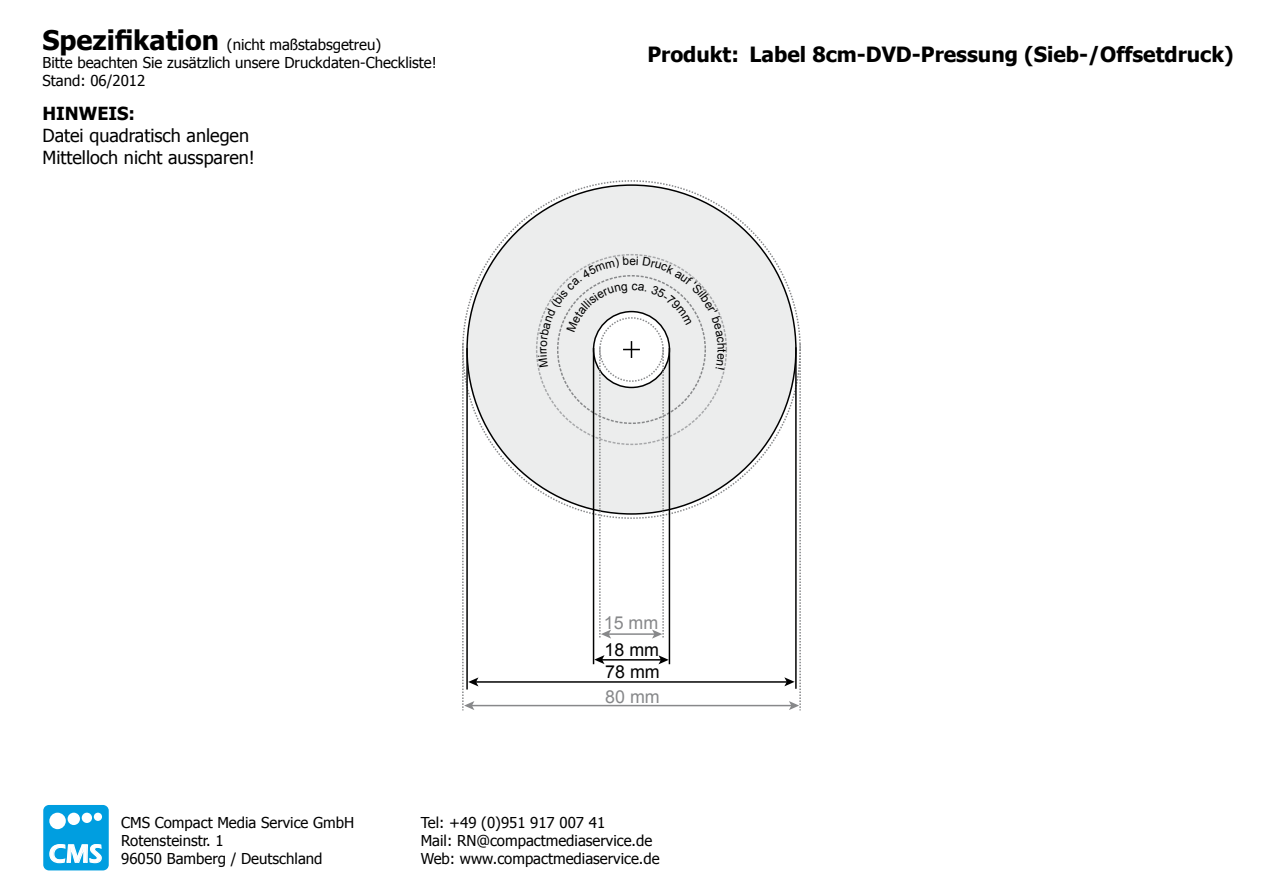
<style>
.page{position:relative;width:1263px;height:893px;background:#fff}
.page>*{position:absolute;margin:0;border:0;box-sizing:border-box;transform-origin:0 0}
.t1{font:600 26.25px "Eras ITC";color:#fff}
.t2{font:700 21px "Tahoma";color:#000}
.t3{font:18px/21.6px "Tahoma";color:#000}
.t4{font:700 18px "Tahoma";color:#000}
.t5{font:17.85px "Arial";color:#87888a}
.t6{font:17.85px/21.6px "Arial";color:#000}
.t7{font:15px/18px "Tahoma";color:#000}
.t8{font:11.85px "Arial";color:#000}
.s1{font-weight:700;font-size:27px}
</style>
<div class="page">
<div style="left:43px;top:805px;width:66px;height:65px;background:#009ee0;border-radius:6px"></div>
<svg style="left:49px;top:812px;width:53px;height:52px"></svg>
<svg style="left:463px;top:181px;width:337px;height:337px"></svg>
<div style="left:467px;top:185px;width:329px;height:329px;background:#eceded;border-radius:50%"></div>
<hr style="left:593px;top:348px;width:1px;height:316px;background:#000">
<hr style="left:669px;top:348px;width:1px;height:316px;background:#000">
<svg style="left:594px;top:655px;width:10px;height:9px"></svg>
<svg style="left:658px;top:655px;width:11px;height:9px"></svg>
<hr style="left:600px;top:659px;width:66px;height:2px;background:#000">
<hr style="left:468px;top:705px;width:326px;height:1px;background:#87888a">
<svg style="left:462px;top:344px;width:16px;height:366px"></svg>
<svg style="left:784px;top:344px;width:17px;height:366px"></svg>
<hr style="left:471px;top:681px;width:317px;height:2px;background:#000">
<svg style="left:538px;top:256px;width:188px;height:383px"></svg>
<p class="t7" style="left:43px;top:34px;width:396px"><span class="s1">Spezifikation</span> (nicht maßstabsgetreu)<br>Bitte beachten Sie zusätzlich unsere Druckdaten-Checkliste!<br>Stand: 06/2012</p>
<p class="t4" style="left:43px;top:101px;width:94px">HINWEIS:</p>
<p class="t3" style="left:43px;top:124px;width:214px">Datei quadratisch anlegen<br>Mittelloch nicht aussparen!</p>
<h2 class="t2" style="left:647px;top:39px;width:93px">Produkt:</h2>
<h2 class="t2" style="left:749px;top:39px;width:485px">Label 8cm-DVD-Pressung (Sieb-/Offsetdruck)</h2>
<p class="t8" style="left:629px;top:253px;width:8px">e</p>
<p class="t5" style="left:604px;top:611px;width:56px">15 mm</p>
<p class="t6" style="left:604px;top:640px;width:57px">18 mm<br>78 mm</p>
<p class="t5" style="left:605px;top:685px;width:56px">80 mm</p>
<p class="t7" style="left:121px;top:812px;width:234px">CMS Compact Media Service GmbH<br>Rotensteinstr. 1<br>96050 Bamberg / Deutschland</p>
<p class="t7" style="left:421px;top:812px;width:233px">Tel: +49 (0)951 917 007 41<br>Mail: RN@compactmediaservice.de</p>
<h1 class="t1" style="left:49px;top:839px;width:55px">CMS</h1>
<p class="t7" style="left:421px;top:848px;width:240px">Web: www.compactmediaservice.de</p>
</div>
